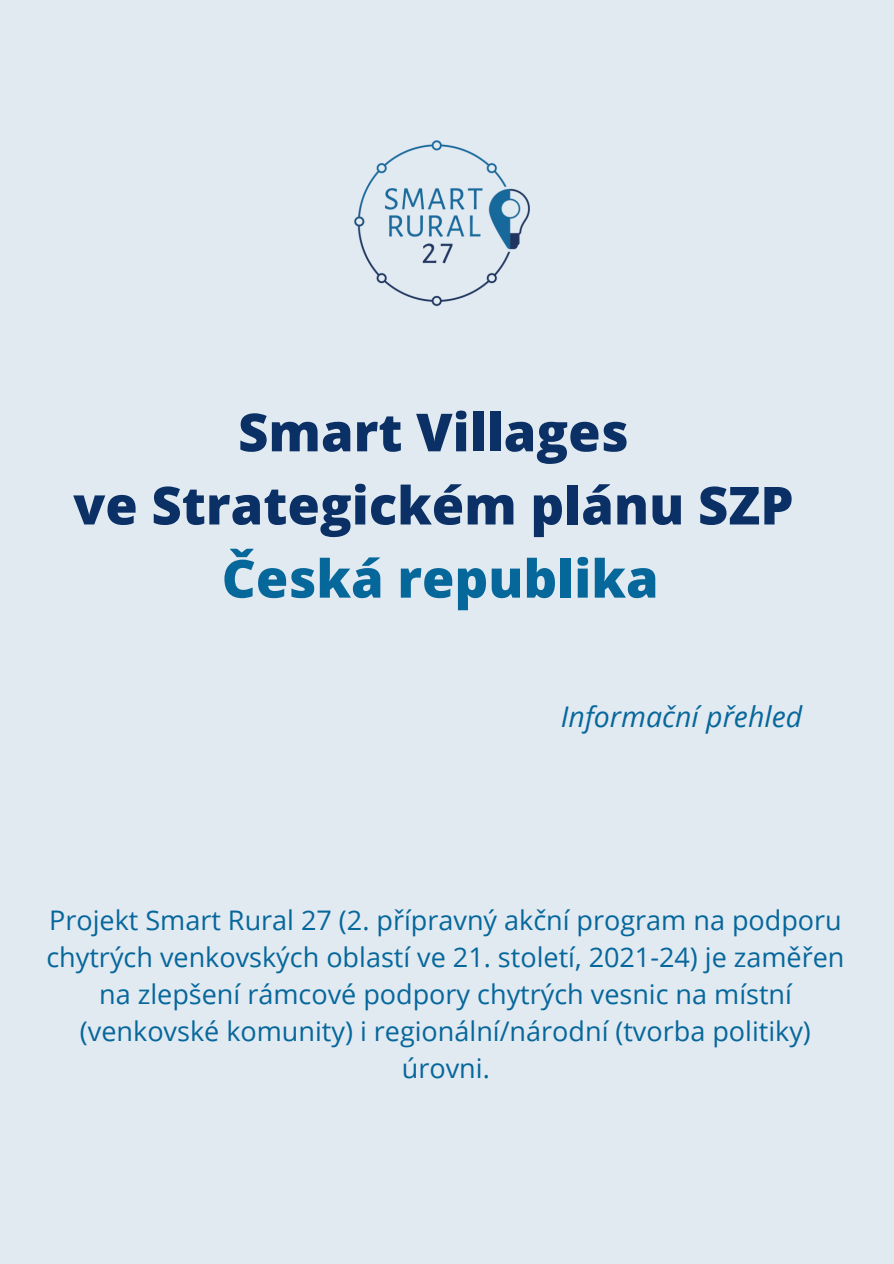
<style>
.page{position:relative;width:894px;height:1264px;background:#fff}
.page>*{position:absolute;margin:0;border:0;box-sizing:border-box;transform-origin:0 0}
.t1{font:800 52.5px/73.2px "Open Sans";color:#0a3065;text-align:center}
.t2{font:italic 28.5px "Open Sans";color:#06679b}
.t3{font:27px/37.2px "Open Sans";color:#06679b;text-align:center}
.s1{color:#06679b}
</style>
<div class="page">
<div style="left:0;top:0;width:893px;height:1263px;background:#e1e9f1"></div>
<img style="left:354px;top:140px;width:176px;height:167px">
<h1 class="t1" style="left:73px;top:394px;width:721px">Smart Villages<br>ve Strategickém plánu SZP<br><span class="s1">Česká republika</span></h1>
<p class="t2" style="left:560px;top:696px;width:243px">Informační přehled</p>
<p class="t3" style="left:46px;top:900px;width:799px">Projekt Smart Rural 27 (2. přípravný akční program na podporu chytrých venkovských oblastí ve 21. století, 2021-24) je zaměřen na zlepšení rámcové podpory chytrých vesnic na místní (venkovské komunity) i regionální/národní (tvorba politiky) úrovni.</p>
</div>
